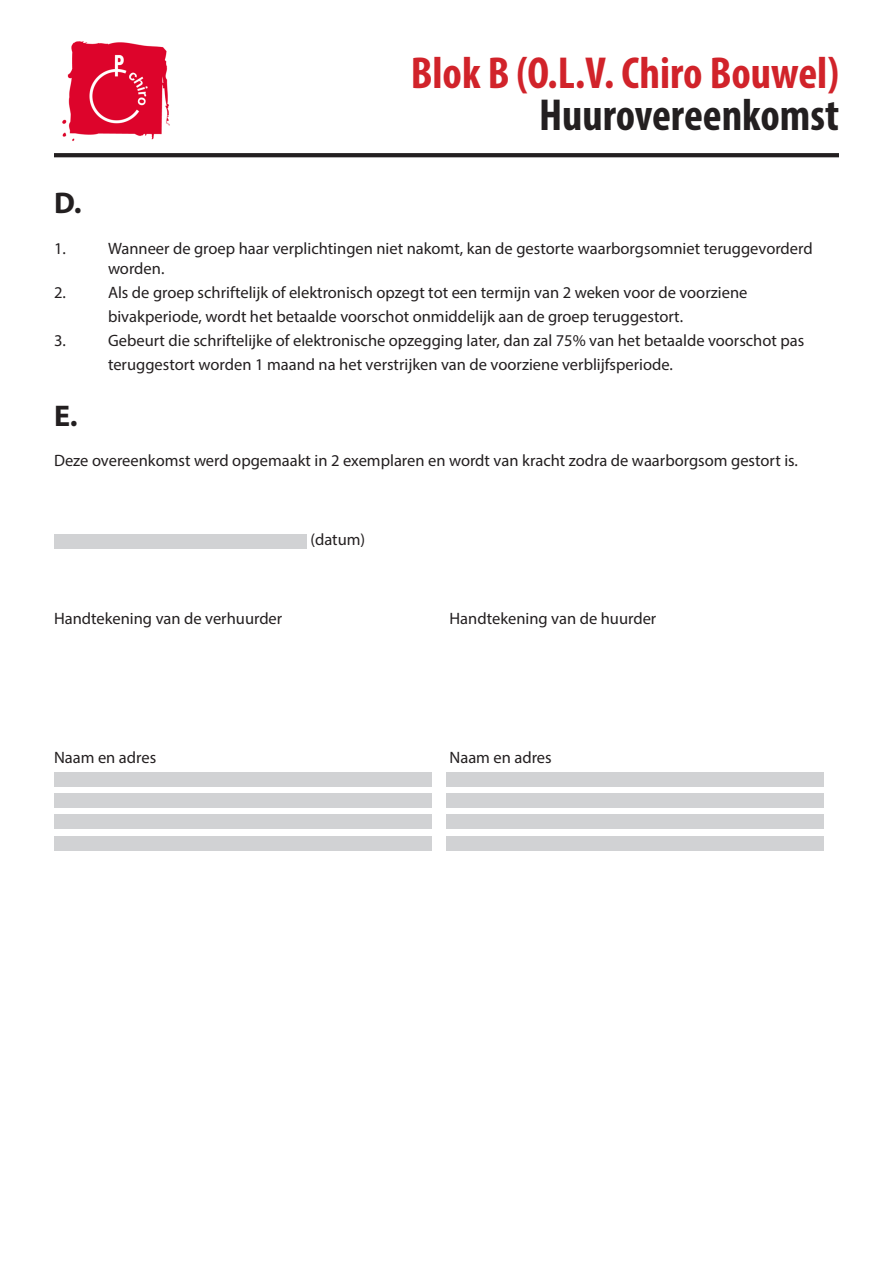
<style>
.page{position:relative;width:893px;height:1263px;background:#fff}
.page>*{position:absolute;margin:0;border:0;box-sizing:border-box;transform-origin:0 0}
.t1{font:700 condensed 45px "Myriad Pro";color:#d1232a}
.t2{font:700 condensed 45px "Myriad Pro";color:#231f20}
.Paragraph_Style_1{font:700 30px "Myriad Pro";color:#231f20}
.Paragraph_Style_1-2{font:16.5px/19.8px "Myriad Pro";color:#231f20}
</style>
<div class="page">
<svg style="left:54px;top:153px;width:785px;height:4px;background:#272324"></svg>
<img style="left:62px;top:41px;width:108px;height:100px">
<div style="left:54px;top:534px;width:252px;height:15px;background:#d1d2d4"></div>
<div style="left:54px;top:772px;width:378px;height:15px;background:#d1d2d4"></div>
<div style="left:54px;top:793px;width:378px;height:15px;background:#d1d2d4"></div>
<div style="left:54px;top:814px;width:378px;height:15px;background:#d1d2d4"></div>
<div style="left:54px;top:836px;width:378px;height:14px;background:#d1d2d4"></div>
<div style="left:446px;top:772px;width:378px;height:15px;background:#d1d2d4"></div>
<div style="left:446px;top:793px;width:378px;height:15px;background:#d1d2d4"></div>
<div style="left:446px;top:814px;width:378px;height:15px;background:#d1d2d4"></div>
<div style="left:446px;top:836px;width:378px;height:14px;background:#d1d2d4"></div>
<h1 class="t1" style="left:411px;top:45px;width:430px">Blok B (O.L.V. Chiro Bouwel)</h1>
<h1 class="t2" style="left:539px;top:87px;width:301px">Huurovereenkomst</h1>
<p class="Paragraph_Style_1" style="left:54px;top:183px;width:29px">D.</p>
<p class="Paragraph_Style_1-2" style="left:54px;top:239px;width:13px">1.</p>
<p class="Paragraph_Style_1-2" style="left:108px;top:239px;width:706px">Wanneer de groep haar verplichtingen niet nakomt, kan de gestorte waarborgsomniet teruggevorderd worden.</p>
<p class="Paragraph_Style_1-2" style="left:54px;top:283px;width:13px">2.</p>
<p class="Paragraph_Style_1-2" style="left:108px;top:283px;width:641px">Als de groep schriftelijk of elektronisch opzegt tot een termijn van 2 weken voor de voorziene</p>
<p class="Paragraph_Style_1-2" style="left:108px;top:307px;width:577px">bivakperiode, wordt het betaalde voorschot onmiddelijk aan de groep teruggestort.</p>
<p class="Paragraph_Style_1-2" style="left:54px;top:331px;width:13px">3.</p>
<p class="Paragraph_Style_1-2" style="left:108px;top:331px;width:698px">Gebeurt die schriftelijke of elektronische opzegging later, dan zal 75% van het betaalde voorschot pas</p>
<p class="Paragraph_Style_1-2" style="left:108px;top:355px;width:566px">teruggestort worden 1 maand na het verstrijken van de voorziene verblijfsperiode.</p>
<p class="Paragraph_Style_1" style="left:54px;top:396px;width:25px">E.</p>
<p class="Paragraph_Style_1-2" style="left:54px;top:450px;width:745px">Deze overeenkomst werd opgemaakt in 2 exemplaren en wordt van kracht zodra de waarborgsom gestort is.</p>
<p class="Paragraph_Style_1-2" style="left:310px;top:529px;width:56px">(datum)</p>
<p class="Paragraph_Style_1-2" style="left:54px;top:608px;width:230px">Handtekening van de verhuurder</p>
<p class="Paragraph_Style_1-2" style="left:449px;top:608px;width:208px">Handtekening van de huurder</p>
<p class="Paragraph_Style_1-2" style="left:54px;top:747px;width:104px">Naam en adres</p>
<p class="Paragraph_Style_1-2" style="left:449px;top:747px;width:104px">Naam en adres</p>
</div>
